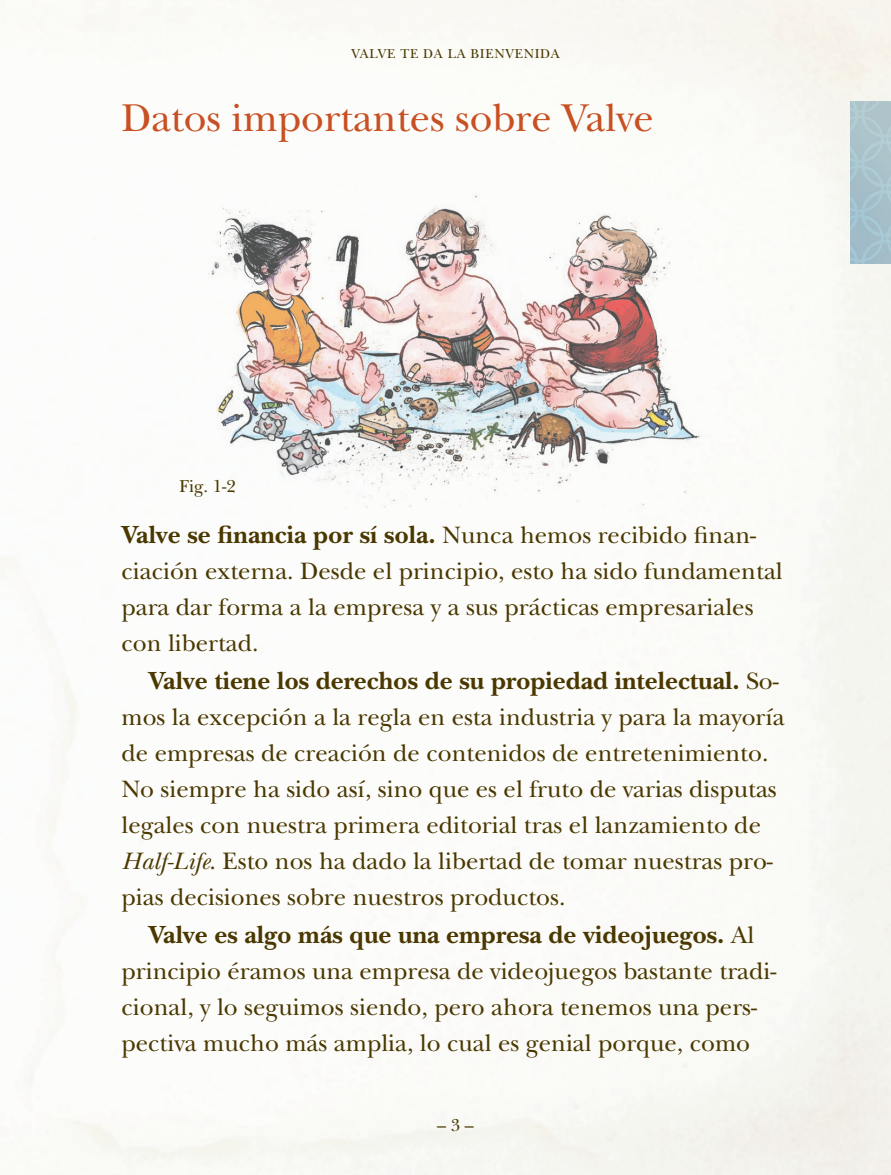
<style>
.page{position:relative;width:891px;height:1175px;background:#fff}
.page>*{position:absolute;margin:0;border:0;box-sizing:border-box;transform-origin:0 0}
.t1{font:40.5px "New Baskerville";color:#c85022}
.t2{font:700 25.88px "New Baskerville";color:#4a3800}
.t3{font:24.75px/36px "New Baskerville";color:#4a3800}
.t4{font:18px "New Baskerville";color:#4a3800}
.t5{font:13.5px "New Baskerville";letter-spacing:.05em;color:#4a3800}
.s1{font-weight:400;font-size:24.75px}
.s2{font-style:italic}
</style>
<div class="page">
<img style="left:208px;top:153px;width:495px;height:355px">
<p class="t5" style="left:351px;top:45px;width:210px">VALVE TE DA LA BIENVENIDA</p>
<h1 class="t1" style="left:122px;top:94px;width:534px">Datos importantes sobre Valve</h1>
<p class="t4" style="left:179px;top:476px;width:58px">Fig. 1-2</p>
<p class="t2" style="left:122px;top:519px;width:636px">Valve se financia por sí sola. <span class="s1">Nunca hemos recibido finan-</span></p>
<p class="t3" style="left:122px;top:553px;width:663px">ciación externa. Desde el principio, esto ha sido fundamental para dar forma a la empresa y a sus prácticas empresariales con libertad.</p>
<p class="t2" style="left:148px;top:665px;width:632px">Valve tiene los derechos de su propiedad intelectual. <span class="s1">So-</span></p>
<p class="t3" style="left:122px;top:699px;width:665px">mos la excepción a la regla en esta industria y para la mayoría de empresas de creación de contenidos de entretenimiento.<br>No siempre ha sido así, sino que es el fruto de varias disputas legales con nuestra primera editorial tras el lanzamiento de <span class="s2">Half-Life</span>. Esto nos ha dado la libertad de tomar nuestras pro&shy;pias decisiones sobre nuestros productos.</p>
<p class="t2" style="left:148px;top:919px;width:607px">Valve es algo más que una empresa de videojuegos. <span class="s1">Al</span></p>
<p class="t3" style="left:122px;top:953px;width:656px">principio éramos una empresa de videojuegos bastante tradi&shy;cional, y lo seguimos siendo, pero ahora tenemos una pers&shy;pectiva mucho más amplia, lo cual es genial porque, como</p>
<p class="t4" style="left:437px;top:1115px;width:38px">– 3 –</p>
</div>
